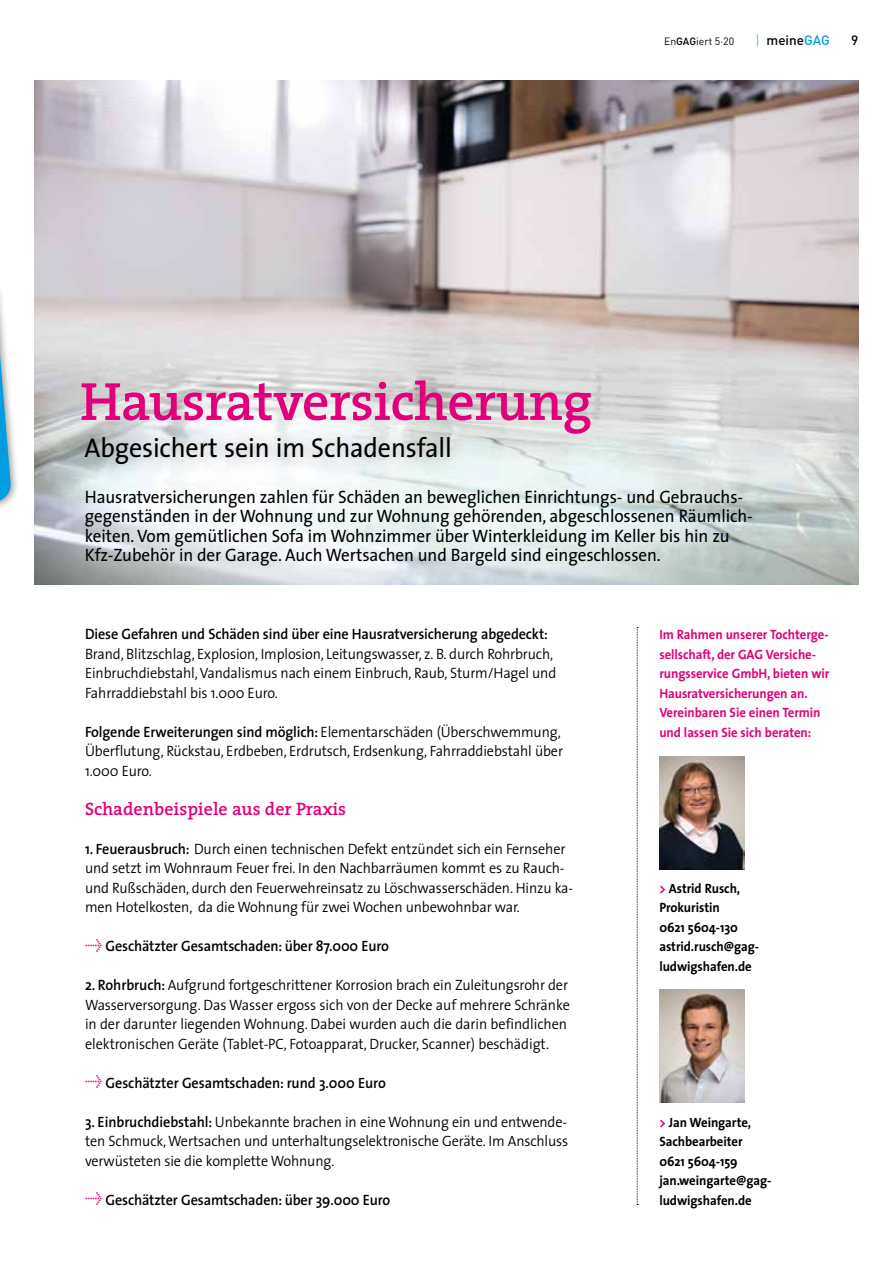
<style>
.page{position:relative;width:893px;height:1263px;background:#fff}
.page>*{position:absolute;margin:0;border:0;box-sizing:border-box;transform-origin:0 0}
.t1{font:600 54.15px "The Serif";letter-spacing:-.01em;color:#e2007a}
.t2{font:27.3px "The Sans";letter-spacing:-.005em;color:#000;scale:.95 1}
.t3{font:18px/19.5px "The Sans";letter-spacing:-.005em;color:#000;scale:.95 1}
.t4{font:600 18px "The Serif";color:#e2007a}
.t5{font:300 15px/19.5px "The Sans";letter-spacing:-.01em;color:#000;scale:.95 1}
.t6{font:600 15px "The Sans";letter-spacing:-.01em;color:#000;scale:.95 1}
.t7{font:700 13.5px/19.5px "The Sans";letter-spacing:-.005em;color:#e2007a;scale:.95 1}
.t8{font:700 13.5px/19.5px "The Sans";letter-spacing:-.005em;color:#000;scale:.95 1}
.t9{font:500 13.5px "DIN";color:#000}
.t10{font:10.5px "DIN";color:#000}
.s1{font-weight:500}
.s2{font-weight:300;color:#009ee0}
.s3{color:#009ee0}
.s4{font-weight:600}
.s5{font-family:"Meta Plus";font-weight:400;color:#e2007a}
.s6{color:#e2007a}
</style>
<div class="page">
<img style="left:34px;top:81px;width:824px;height:504px">
<div style="left:70px;top:421px;width:399px;height:61px;background:#000;opacity:.35"></div>
<div style="left:0;top:272px;width:20px;height:266px;background:#000;opacity:.45"></div>
<svg style="left:0;top:278px;width:11px;height:251px"></svg>
<svg style="left:637px;top:627px;width:1px;height:578px"></svg>
<img style="left:660px;top:757px;width:84px;height:112px">
<img style="left:660px;top:989px;width:84px;height:113px">
<p class="t10" style="left:664px;top:34px;width:72px">En<span class="s1">GAG</span>iert 5·20</p>
<p class="t9" style="left:755px;top:31px;width:76px"><span class="s2">|</span> meine<span class="s3">GAG</span></p>
<p class="t9" style="left:851px;top:31px;width:9px">9</p>
<h1 class="t1" style="left:80px;top:356px;width:514px">Hausratversicherung</h1>
<h2 class="t2" style="left:85px;top:425px;width:388px">Abgesichert sein im Schadensfall</h2>
<p class="t3" style="left:85px;top:486px;width:705px">Hausratversicherungen zahlen für Schäden an beweglichen Einrichtungs- und Gebrauchs&shy;gegenständen in der Wohnung und zur Wohnung gehörenden, abgeschlossenen Räumlich&shy;keiten. Vom gemütlichen Sofa im Wohnzimmer über Winterkleidung im Keller bis hin zu Kfz-Zubehör in der Garage. Auch Wertsachen und Bargeld sind eingeschlossen.</p>
<p class="t6" style="left:85px;top:621px;width:489px">Diese Gefahren und Schäden sind über eine Hausratversicherung abgedeckt:</p>
<p class="t5" style="left:85px;top:643px;width:498px">Brand, Blitzschlag, Explosion, Implosion, Leitungswasser, z. B. durch Rohrbruch,<br>Einbruchdiebstahl, Vandalismus nach einem Einbruch, Raub, Sturm/Hagel und<br>Fahrraddiebstahl bis 1.000 Euro.</p>
<p class="t5" style="left:85px;top:721px;width:505px"><span class="s4">Folgende Erweiterungen sind möglich:</span> Elementarschäden (Überschwemmung,<br>Überflutung, Rückstau, Erdbeben, Erdrutsch, Erdsenkung, Fahrraddiebstahl über<br>1.000 Euro.</p>
<p class="t4" style="left:85px;top:793px;width:263px">Schadenbeispiele aus der Praxis</p>
<p class="t5" style="left:85px;top:838px;width:515px"><span class="s4">1. Feuerausbruch:</span> Durch einen technischen Defekt entzündet sich ein Fernseher und setzt im Wohnraum Feuer frei. In den Nachbarräumen kommt es zu Rauch&shy;und Rußschäden, durch den Feuerwehreinsatz zu Löschwasserschäden. Hinzu ka&shy;men Hotelkosten, da die Wohnung für zwei Wochen unbewohnbar war.</p>
<p class="t6" style="left:85px;top:933px;width:321px"><span class="s5">&gt;</span> Geschätzter Gesamtschaden: über 87.000 Euro</p>
<p class="t5" style="left:85px;top:975px;width:512px"><span class="s4">2. Rohrbruch:</span> Aufgrund fortgeschrittener Korrosion brach ein Zuleitungsrohr der Wasserversorgung. Das Wasser ergoss sich von der Decke auf mehrere Schränke in der darunter liegenden Wohnung. Dabei wurden auch die darin befindlichen elektronischen Geräte (Tablet-PC, Fotoapparat, Drucker, Scanner) beschädigt.</p>
<p class="t6" style="left:85px;top:1070px;width:318px"><span class="s5">&gt;</span> Geschätzter Gesamtschaden: rund 3.000 Euro</p>
<p class="t5" style="left:85px;top:1111px;width:510px;text-align:justify"><span class="s4">3. Einbruchdiebstahl:</span> Unbekannte brachen in eine Wohnung ein und entwende&shy;ten Schmuck, Wertsachen und unterhaltungselektronische Geräte. Im Anschluss verwüsteten sie die komplette Wohnung.</p>
<p class="t6" style="left:85px;top:1187px;width:323px"><span class="s5">&gt;</span> Geschätzter Gesamtschaden: über 39.000 Euro</p>
<p class="t7" style="left:659px;top:624px;width:181px">Im Rahmen unserer Tochterge&shy;sellschaft, der GAG Versiche&shy;rungsservice GmbH, bieten wir<br>Hausratversicherungen an.<br>Vereinbaren Sie einen Termin und lassen Sie sich beraten:</p>
<p class="t8" style="left:659px;top:878px;width:107px"><span class="s6">&gt;</span> Astrid Rusch,<br>Prokuristin<br>0621 5604-130 astrid.rusch@gag&shy;ludwigshafen.de</p>
<p class="t8" style="left:659px;top:1112px;width:119px"><span class="s6">&gt;</span> Jan Weingarte,<br>Sachbearbeiter<br>0621 5604-159 jan.weingarte@gag&shy;ludwigshafen.de</p>
</div>
